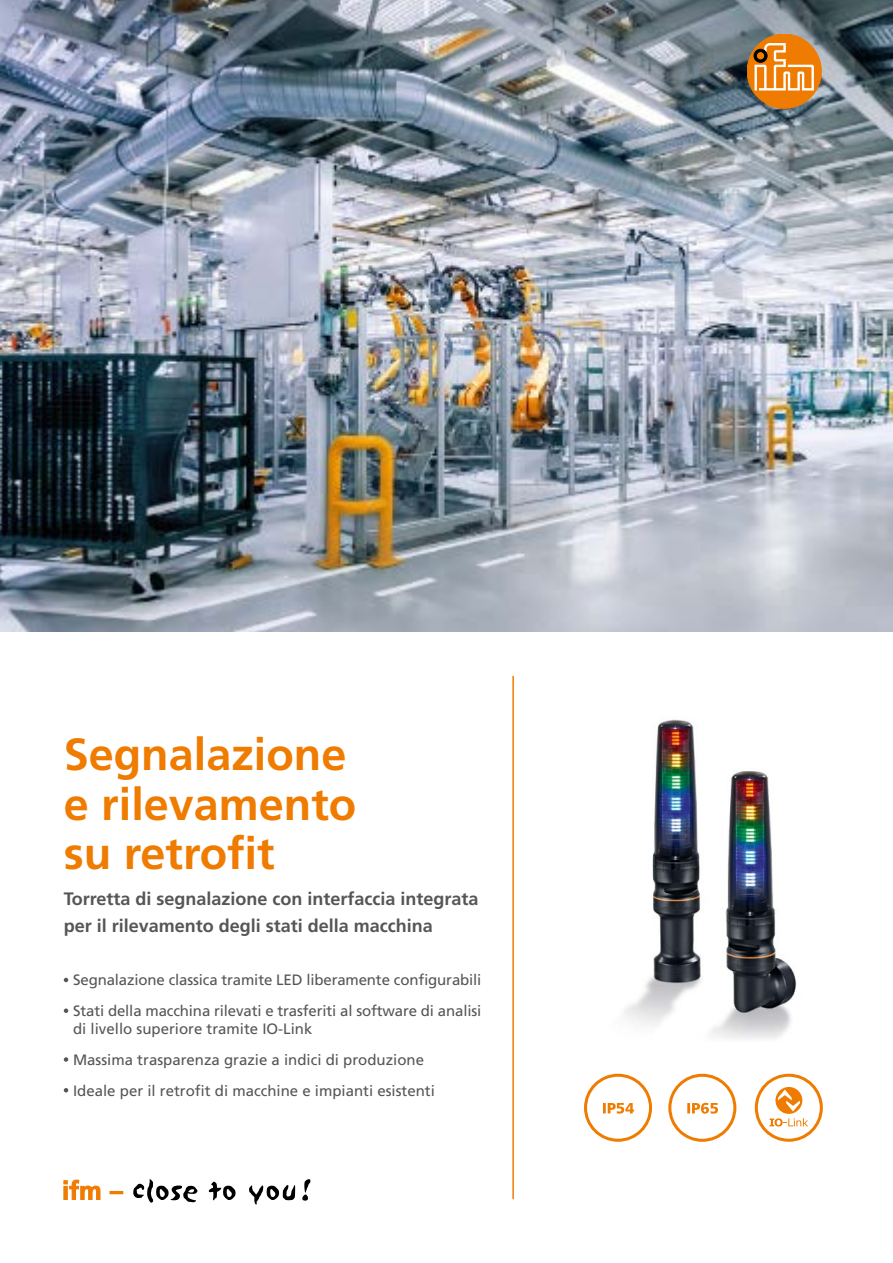
<style>
.page{position:relative;width:893px;height:1263px;background:#fff}
.page>*{position:absolute;margin:0;border:0;box-sizing:border-box;transform-origin:0 0}
.Titel_Headline_30pt{font:700 45px/49.5px "Frutiger LT Com";color:#ef7c00}
.Titel_Subheadline_12pt{font:700 18px/27px "Frutiger LT Com";color:#565656}
.Features{font:15px/18px "Frutiger LT Com";color:#565656}
</style>
<div class="page">
<img style="left:624px;top:719px;width:173px;height:320px">
<svg style="left:584px;top:1074px;width:68px;height:68px"></svg>
<svg style="left:755px;top:1074px;width:68px;height:68px"></svg>
<svg style="left:668px;top:1074px;width:68px;height:68px"></svg>
<img style="left:0;top:0;width:893px;height:631px">
<svg style="left:64px;top:1180px;width:36px;height:20px"></svg>
<svg style="left:110px;top:1191px;width:13px;height:3px"></svg>
<svg style="left:133px;top:1179px;width:64px;height:24px"></svg>
<svg style="left:209px;top:1182px;width:27px;height:18px"></svg>
<svg style="left:249px;top:1185px;width:46px;height:19px"></svg>
<svg style="left:302px;top:1179px;width:8px;height:22px"></svg>
<hr style="left:512px;top:676px;width:2px;height:523px;background:#ef7c00">
<div style="left:747px;top:34px;width:74px;height:74px;background:#ef7c00;border-radius:50%"></div>
<div style="left:747px;top:34px;width:74px;height:74px;border:1px solid #ef7c00;border-radius:50%"></div>
<svg style="left:754px;top:43px;width:60px;height:47px"></svg>
<svg style="left:64px;top:978px;width:4px;height:4px"></svg>
<svg style="left:64px;top:1008px;width:4px;height:5px"></svg>
<svg style="left:64px;top:1057px;width:4px;height:5px"></svg>
<svg style="left:64px;top:1088px;width:4px;height:4px"></svg>
<p class="Titel_Headline_30pt" style="left:64px;top:730px;width:294px">Segnalazione e rilevamento su retrofit</p>
<p class="Titel_Subheadline_12pt" style="left:64px;top:885px;width:416px">Torretta di segnalazione con interfaccia integrata per il rilevamento degli stati della macchina</p>
<p class="Features" style="left:73px;top:971px;width:410px">Segnalazione classica tramite LED liberamente configurabili</p>
<p class="Features" style="left:73px;top:1002px;width:410px">Stati della macchina rilevati e trasferiti al software di analisi di livello superiore tramite IO-Link</p>
<p class="Features" style="left:73px;top:1051px;width:352px">Massima trasparenza grazie a indici di produzione</p>
<p class="Features" style="left:73px;top:1081px;width:363px">Ideale per il retrofit di macchine e impianti esistenti</p>
</div>
